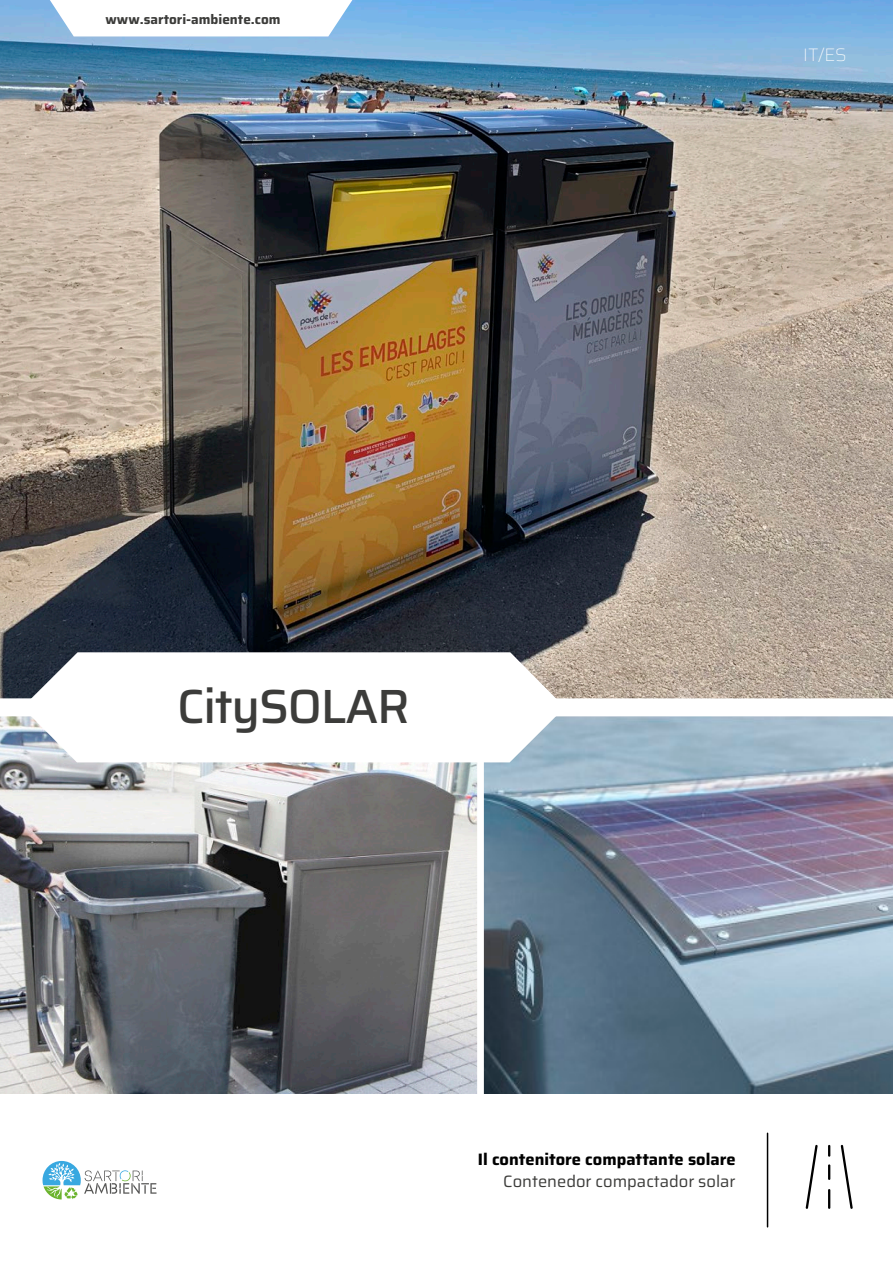
<style>
.page{position:relative;width:893px;height:1263px;background:#fff}
.page>*{position:absolute;margin:0;border:0;box-sizing:border-box;transform-origin:0 0}
.t1{font:500 48px "Saira";letter-spacing:-.025em;color:#3c3c3a}
.t2{font:100 18px "Saira";color:#fff}
.t3{font:700 16.5px "Saira";color:#000}
.t4{font:16.5px "Saira";color:#3c3c3a}
.t5{font:700 13.5px "Saira";color:#3c3c3a}
</style>
<div class="page">
<img style="left:565px;top:716px;width:328px;height:378px">
<img style="left:0;top:0;width:893px;height:698px">
<img style="left:0;top:716px;width:22px;height:378px">
<svg style="left:22px;top:652px;width:543px;height:442px"></svg>
<svg style="left:38px;top:0;width:328px;height:36px"></svg>
<svg style="left:43px;top:1161px;width:113px;height:38px"></svg>
<hr style="left:767px;top:1133px;width:1px;height:94px;background:#000">
<svg style="left:806px;top:1145px;width:12px;height:64px"></svg>
<hr style="left:828px;top:1189px;width:2px;height:20px;background:#000">
<svg style="left:828px;top:1164px;width:2px;height:16px"></svg>
<svg style="left:828px;top:1145px;width:2px;height:12px"></svg>
<svg style="left:841px;top:1145px;width:12px;height:64px"></svg>
<p class="t5" style="left:106px;top:8px;width:177px">www.sartori-ambiente.com</p>
<p class="t2" style="left:803px;top:40px;width:45px">IT/ES</p>
<h1 class="t1" style="left:177px;top:668px;width:234px">CitySOLAR</h1>
<p class="t3" style="left:478px;top:1145px;width:259px">Il contenitore compattante solare</p>
<p class="t4" style="left:503px;top:1168px;width:234px">Contenedor compactador solar</p>
</div>
